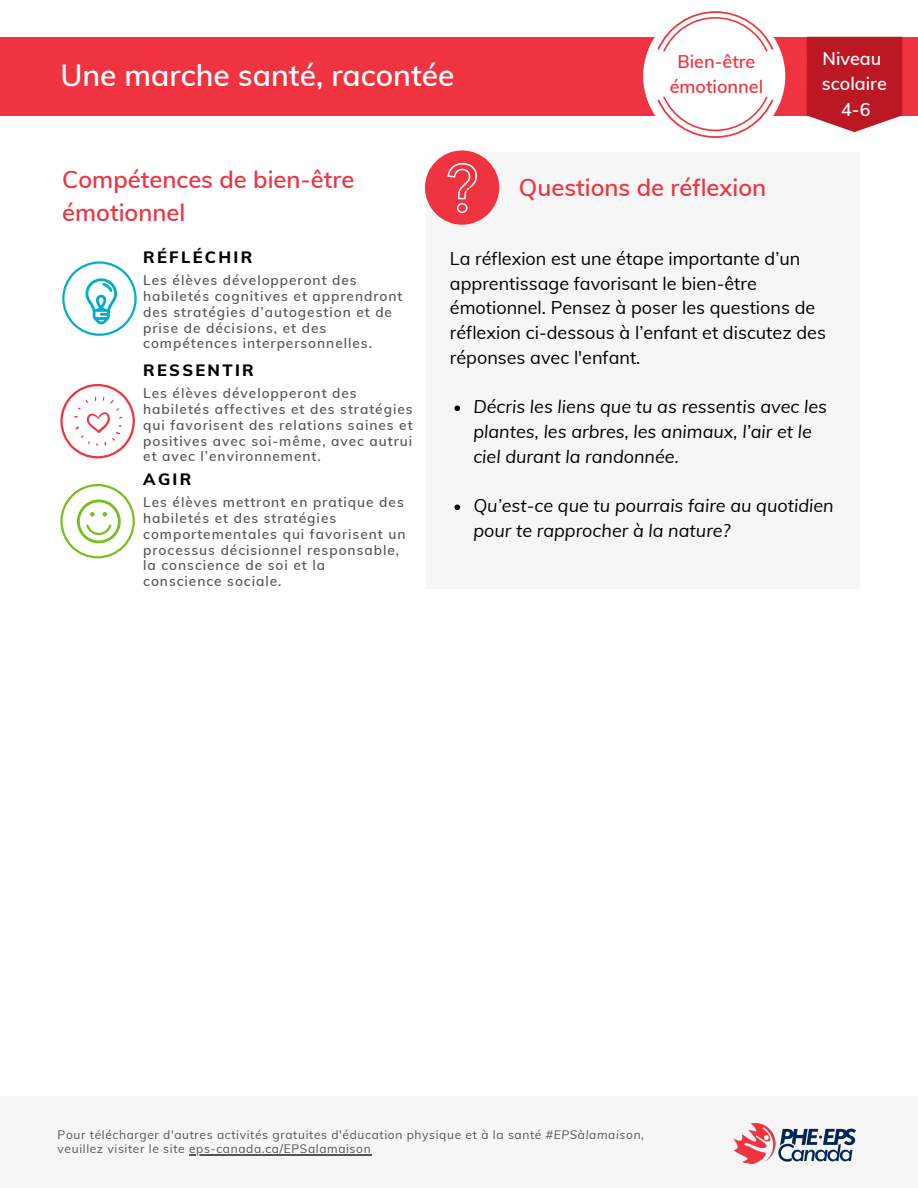
<style>
.page{position:relative;width:918px;height:1188px;background:#fff}
.page>*{position:absolute;margin:0;border:0;box-sizing:border-box;transform-origin:0 0}
.t1{font:600 30px "Muli";color:#fff}
.t2{font:600 23.7px/32.7px "Muli";color:#ef3340}
.t3{font:18px/24.8px "Muli";color:#000}
.t4{font:italic 18px/24.8px "Muli";color:#000}
.t5{font:600 18px/25px "Muli";color:#ef3340;text-align:center}
.t6{font:600 18px/25.5px "Muli";color:#fff;text-align:center}
.t7{font:800 16.5px "Muli";letter-spacing:.14em;color:#000}
.t8{font:600 13.65px/15.9px "Muli";letter-spacing:.07em;color:#545454}
.t9{font:12px/14.1px "Muli";letter-spacing:.055em;color:#545454}
.s1{font-style:italic}
</style>
<div class="page">
<div style="left:0;top:1096px;width:918px;height:92px;background:#f6f6f6"></div>
<img style="left:734px;top:1123px;width:121px;height:41px">
<div style="left:426px;top:152px;width:434px;height:436px;background:#f6f6f6"></div>
<div style="left:425px;top:150px;width:74px;height:75px;background:#ef3340;border-radius:50%"></div>
<svg style="left:425px;top:150px;width:52px;height:63px"></svg>
<svg style="left:454px;top:406px;width:6px;height:5px"></svg>
<svg style="left:454px;top:505px;width:6px;height:5px"></svg>
<svg style="left:60px;top:384px;width:75px;height:74px"></svg>
<svg style="left:60px;top:484px;width:75px;height:74px"></svg>
<svg style="left:62px;top:261px;width:75px;height:75px"></svg>
<div style="left:0;top:37px;width:918px;height:79px;background:#ef3340"></div>
<svg style="left:643px;top:11px;width:142px;height:127px"></svg>
<svg style="left:807px;top:37px;width:95px;height:95px"></svg>
<hr style="left:189px;top:1154px;width:182px;height:1px;background:#545454">
<h1 class="t1" style="left:60px;top:56px;width:396px">Une marche santé, racontée</h1>
<h3 class="t5" style="left:670px;top:49px;width:95px">Bien-être émotionnel</h3>
<h3 class="t6" style="left:822px;top:45px;width:66px">Niveau scolaire<br>4-6</h3>
<h2 class="t2" style="left:62px;top:163px;width:294px">Compétences de bien-être émotionnel</h2>
<p class="t7" style="left:143px;top:247px;width:111px">RÉFLÉCHIR</p>
<p class="t8" style="left:143px;top:272px;width:261px">Les élèves développeront des habiletés cognitives et apprendront des stratégies d’autogestion et de prise de décisions, et des compétences interpersonnelles.</p>
<p class="t7" style="left:143px;top:359px;width:112px">RESSENTIR</p>
<p class="t8" style="left:143px;top:385px;width:271px">Les élèves développeront des habiletés affectives et des stratégies qui favorisent des relations saines et positives avec soi-même, avec autrui et avec l’environnement.</p>
<p class="t7" style="left:143px;top:468px;width:50px">AGIR</p>
<p class="t8" style="left:143px;top:494px;width:264px">Les élèves mettront en pratique des habiletés et des stratégies comportementales qui favorisent un processus décisionnel responsable, la conscience de soi et la conscience sociale.</p>
<h2 class="t2" style="left:519px;top:171px;width:249px">Questions de réflexion</h2>
<h3 class="t3" style="left:450px;top:246px;width:377px">La réflexion est une étape importante d’un apprentissage favorisant le bien-être émotionnel. Pensez à poser les questions de réflexion ci-dessous à l’enfant et discutez des réponses avec l'enfant.</h3>
<h3 class="t4" style="left:473px;top:394px;width:355px">Décris les liens que tu as ressentis avec les plantes, les arbres, les animaux, l’air et le ciel durant la randonnée.</h3>
<h3 class="t4" style="left:473px;top:493px;width:362px">Qu’est-ce que tu pourrais faire au quotidien pour te rapprocher à la nature?</h3>
<p class="t9" style="left:58px;top:1127px;width:588px">Pour télécharger d'autres activités gratuites d'éducation physique et à la santé <span class="s1">#EPSàlamaison</span>, veuillez visiter le site eps-canada.ca/EPSalamaison</p>
</div>
